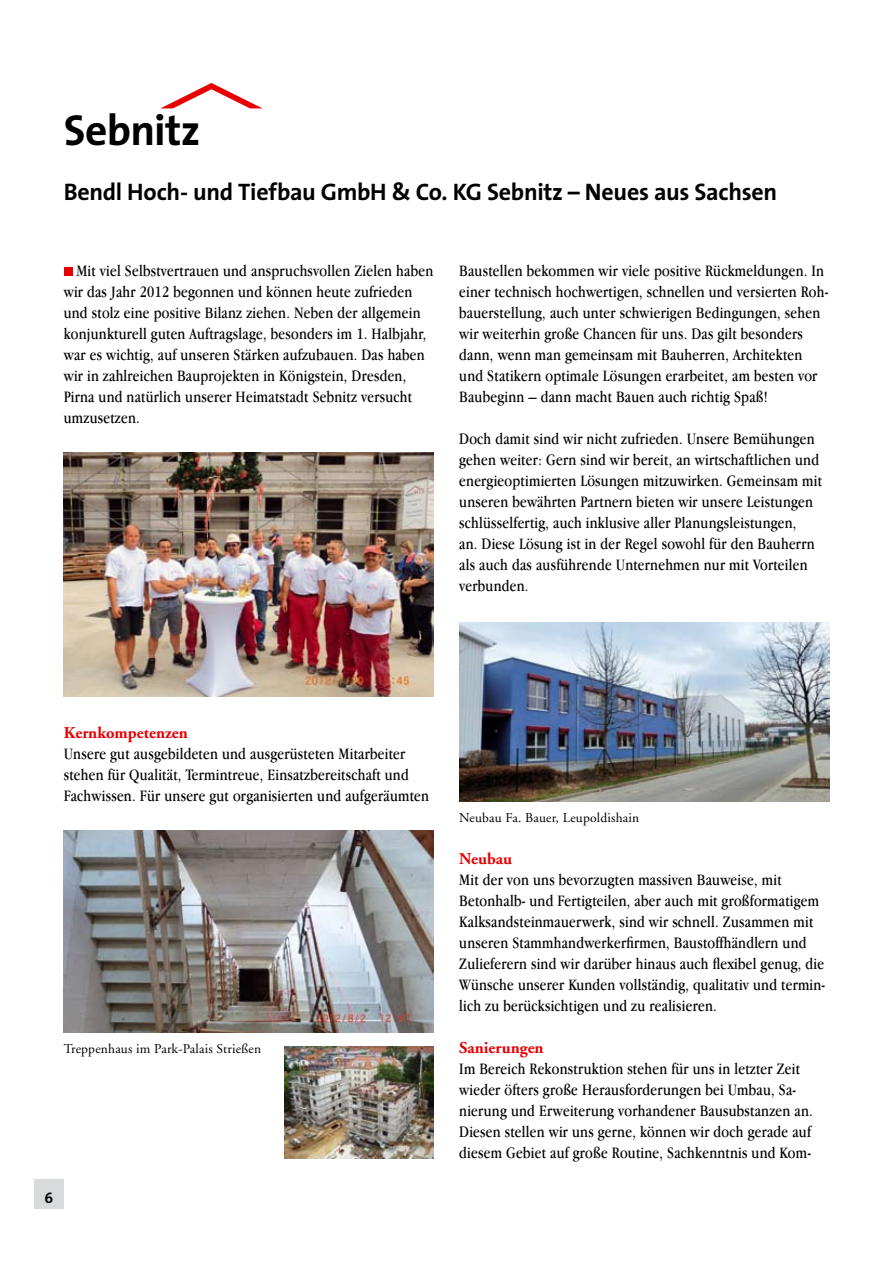
<style>
.page{position:relative;width:893px;height:1263px;background:#fff}
.page>*{position:absolute;margin:0;border:0;box-sizing:border-box;transform-origin:0 0}
.t1{font:700 43.5px "The Sans";letter-spacing:-.015em;color:#000}
.t2{font:700 24px "The Sans";letter-spacing:-.01em;color:#000}
.t3{font:16.5px/21px "Apple Garamond";letter-spacing:.015em;color:#000}
.t4{font:700 16.5px "Adobe Garamond";color:#e60004}
.t5{font:700 15px "The Sans";color:#000}
.t6{font:13.5px "Adobe Garamond";letter-spacing:.015em;color:#000}
</style>
<div class="page">
<div style="left:34px;top:1179px;width:30px;height:30px;background:#d8dadc"></div>
<svg style="left:161px;top:83px;width:101px;height:25px"></svg>
<div style="left:64px;top:268px;width:8px;height:8px;background:#e60004"></div>
<img style="left:459px;top:622px;width:370px;height:179px">
<img style="left:64px;top:452px;width:370px;height:244px">
<img style="left:284px;top:1046px;width:150px;height:112px">
<img style="left:64px;top:831px;width:370px;height:201px">
<h1 class="t1" style="left:64px;top:94px;width:138px">Sebnitz</h1>
<h2 class="t2" style="left:64px;top:172px;width:715px">Bendl Hoch- und Tiefbau GmbH &amp; Co. KG Sebnitz – Neues aus Sachsen</h2>
<p class="t3" style="left:64px;top:260px;width:371px;text-indent:13px">Mit viel Selbstvertrauen und anspruchsvollen Zielen haben wir das Jahr 2012 begonnen und können heute zufrieden und stolz eine positive Bilanz ziehen. Neben der allgemein konjunkturell guten Auftragslage, besonders im 1. Halbjahr, war es wichtig, auf unseren Stärken aufzubauen. Das haben wir in zahlreichen Bauprojekten in Königstein, Dresden, Pirna und natürlich unserer Heimatstadt Sebnitz versucht umzusetzen.</p>
<p class="t3" style="left:459px;top:260px;width:371px">Baustellen bekommen wir viele positive Rückmeldungen. In einer technisch hochwertigen, schnellen und versierten Roh&shy;bauerstellung, auch unter schwierigen Bedingungen, sehen wir weiterhin große Chancen für uns. Das gilt besonders dann, wenn man gemeinsam mit Bauherren, Architekten und Statikern optimale Lösungen erarbeitet, am besten vor Baubeginn – dann macht Bauen auch richtig Spaß!</p>
<p class="t3" style="left:459px;top:428px;width:364px">Doch damit sind wir nicht zufrieden. Unsere Bemühungen gehen weiter: Gern sind wir bereit, an wirtschaftlichen und energieoptimierten Lösungen mitzuwirken. Gemeinsam mit unseren bewährten Partnern bieten wir unsere Leistungen schlüsselfertig, auch inklusive aller Planungsleistungen,<br>an. Diese Lösung ist in der Regel sowohl für den Bauherrn als auch das ausführende Unternehmen nur mit Vorteilen verbunden.</p>
<p class="t4" style="left:64px;top:724px;width:126px">Kernkompetenzen</p>
<p class="t3" style="left:64px;top:743px;width:367px">Unsere gut ausgebildeten und ausgerüsteten Mitarbeiter stehen für Qualität, Termintreue, Einsatzbereitschaft und<br>Fachwissen. Für unsere gut organisierten und aufgeräumten</p>
<p class="t6" style="left:64px;top:1042px;width:199px">Treppenhaus im Park-Palais Strießen</p>
<p class="t5" style="left:45px;top:1185px;width:10px">6</p>
<p class="t6" style="left:459px;top:811px;width:182px">Neubau Fa. Bauer, Leupoldishain</p>
<p class="t4" style="left:459px;top:850px;width:54px">Neubau</p>
<p class="t3" style="left:459px;top:869px;width:368px">Mit der von uns bevorzugten massiven Bauweise, mit Betonhalb- und Fertigteilen, aber auch mit großformatigem Kalksandsteinmauerwerk, sind wir schnell. Zusammen mit unseren Stammhandwerkerfirmen, Baustoffhändlern und Zulieferern sind wir darüber hinaus auch flexibel genug, die Wünsche unserer Kunden vollständig, qualitativ und termin&shy;lich zu berücksichtigen und zu realisieren.</p>
<p class="t4" style="left:459px;top:1039px;width:86px">Sanierungen</p>
<p class="t3" style="left:459px;top:1058px;width:355px">Im Bereich Rekonstruktion stehen für uns in letzter Zeit wieder öfters große Herausforderungen bei Umbau, Sa&shy;nierung und Erweiterung vorhandener Bausubstanzen an.<br>Diesen stellen wir uns gerne, können wir doch gerade auf diesem Gebiet auf große Routine, Sachkenntnis und Kom-</p>
</div>
